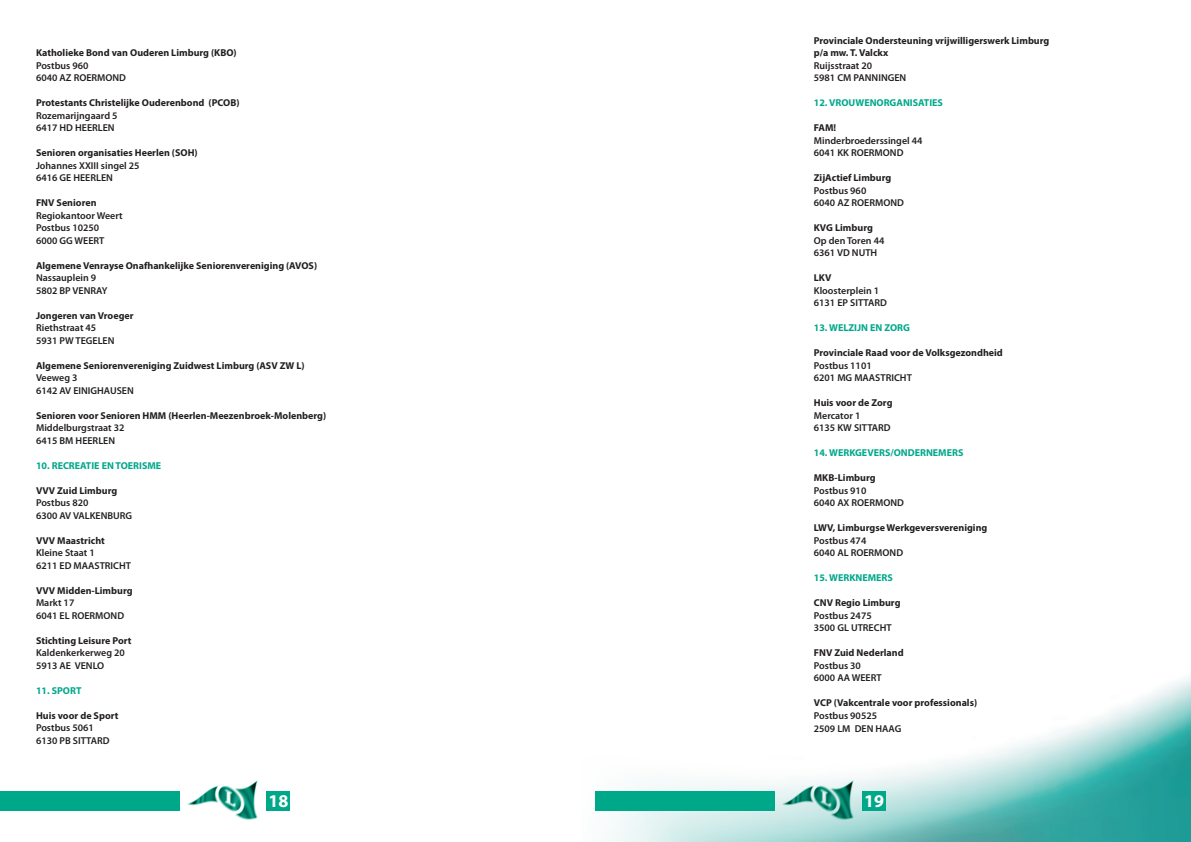
<style>
.page{position:relative;width:1191px;height:842px;background:#fff}
.page>*{position:absolute;margin:0;border:0;box-sizing:border-box;transform-origin:0 0}
.t1{font:700 18px "Myriad Pro";color:#fff}
.t2{font:600 10px "Myriad Pro";color:#231f20}
.t3{font:700 10px "Myriad Pro";color:#231f20}
.t4{font:700 10px "Myriad Pro";color:#00a88a}
</style>
<div class="page">
<img style="left:595px;top:676px;width:596px;height:166px">
<div style="left:0;top:791px;width:179px;height:19px;background:#00a88a"></div>
<div style="left:266px;top:791px;width:24px;height:19px;background:#00a88a"></div>
<img style="left:187px;top:780px;width:71px;height:40px">
<div style="left:595px;top:791px;width:179px;height:19px;background:#00a88a"></div>
<div style="left:862px;top:791px;width:23px;height:19px;background:#00a88a"></div>
<img style="left:781px;top:780px;width:76px;height:41px">
<p class="t3" style="left:36px;top:46px;width:202px">Katholieke Bond van Ouderen Limburg (KBO)</p>
<p class="t2" style="left:36px;top:60px;width:54px">Postbus 960</p>
<p class="t2" style="left:36px;top:72px;width:92px">6040 AZ ROERMOND</p>
<p class="t3" style="left:36px;top:96px;width:205px">Protestants Christelijke Ouderenbond (PCOB)</p>
<p class="t2" style="left:36px;top:110px;width:83px">Rozemarijngaard 5</p>
<p class="t2" style="left:36px;top:122px;width:80px">6417 HD HEERLEN</p>
<p class="t3" style="left:36px;top:146px;width:163px">Senioren organisaties Heerlen (SOH)</p>
<p class="t2" style="left:36px;top:160px;width:105px">Johannes XXIII singel 25</p>
<p class="t2" style="left:36px;top:172px;width:78px">6416 GE HEERLEN</p>
<p class="t3" style="left:36px;top:196px;width:62px">FNV Senioren</p>
<p class="t2" style="left:36px;top:210px;width:88px">Regiokantoor Weert</p>
<p class="t2" style="left:36px;top:222px;width:65px">Postbus 10250</p>
<p class="t2" style="left:36px;top:235px;width:70px">6000 GG WEERT</p>
<p class="t3" style="left:36px;top:259px;width:283px">Algemene Venrayse Onafhankelijke Seniorenvereniging (AVOS)</p>
<p class="t2" style="left:36px;top:272px;width:62px">Nassauplein 9</p>
<p class="t2" style="left:36px;top:285px;width:73px">5802 BP VENRAY</p>
<p class="t3" style="left:36px;top:309px;width:99px">Jongeren van Vroeger</p>
<p class="t2" style="left:36px;top:322px;width:62px">Riethstraat 45</p>
<p class="t2" style="left:36px;top:335px;width:80px">5931 PW TEGELEN</p>
<p class="t3" style="left:36px;top:359px;width:270px">Algemene Seniorenvereniging Zuidwest Limburg (ASV ZW L)</p>
<p class="t2" style="left:36px;top:372px;width:43px">Veeweg 3</p>
<p class="t2" style="left:36px;top:385px;width:99px">6142 AV EINIGHAUSEN</p>
<p class="t3" style="left:36px;top:409px;width:292px">Senioren voor Senioren HMM (Heerlen-Meezenbroek-Molenberg)</p>
<p class="t2" style="left:36px;top:422px;width:90px">Middelburgstraat 32</p>
<p class="t2" style="left:36px;top:435px;width:81px">6415 BM HEERLEN</p>
<p class="t4" style="left:36px;top:459px;width:127px">10. RECREATIE EN TOERISME</p>
<p class="t3" style="left:36px;top:484px;width:83px">VVV Zuid Limburg</p>
<p class="t2" style="left:36px;top:497px;width:54px">Postbus 820</p>
<p class="t2" style="left:36px;top:510px;width:98px">6300 AV VALKENBURG</p>
<p class="t3" style="left:36px;top:534px;width:70px">VVV Maastricht</p>
<p class="t2" style="left:36px;top:547px;width:60px">Kleine Staat 1</p>
<p class="t2" style="left:36px;top:560px;width:97px">6211 ED MAASTRICHT</p>
<p class="t3" style="left:36px;top:584px;width:98px">VVV Midden-Limburg</p>
<p class="t2" style="left:36px;top:597px;width:40px">Markt 17</p>
<p class="t2" style="left:36px;top:610px;width:90px">6041 EL ROERMOND</p>
<p class="t3" style="left:36px;top:634px;width:97px">Stichting Leisure Port</p>
<p class="t2" style="left:36px;top:647px;width:90px">Kaldenkerkerweg 20</p>
<p class="t2" style="left:36px;top:660px;width:70px">5913 AE VENLO</p>
<p class="t4" style="left:36px;top:684px;width:47px">11. SPORT</p>
<p class="t3" style="left:36px;top:709px;width:84px">Huis voor de Sport</p>
<p class="t2" style="left:36px;top:722px;width:59px">Postbus 5061</p>
<p class="t2" style="left:36px;top:735px;width:75px">6130 PB SITTARD</p>
<p class="t3" style="left:814px;top:34px;width:237px">Provinciale Ondersteuning vrijwilligerswerk Limburg</p>
<p class="t3" style="left:814px;top:46px;width:76px">p/a mw. T. Valckx</p>
<p class="t2" style="left:814px;top:60px;width:60px">Ruijsstraat 20</p>
<p class="t2" style="left:814px;top:72px;width:94px">5981 CM PANNINGEN</p>
<p class="t4" style="left:814px;top:96px;width:131px">12. VROUWENORGANISATIES</p>
<p class="t3" style="left:814px;top:121px;width:24px">FAM!</p>
<p class="t2" style="left:814px;top:135px;width:110px">Minderbroederssingel 44</p>
<p class="t2" style="left:814px;top:147px;width:91px">6041 KK ROERMOND</p>
<p class="t3" style="left:814px;top:171px;width:79px">ZijActief Limburg</p>
<p class="t2" style="left:814px;top:185px;width:54px">Postbus 960</p>
<p class="t2" style="left:814px;top:197px;width:92px">6040 AZ ROERMOND</p>
<p class="t3" style="left:814px;top:221px;width:61px">KVG Limburg</p>
<p class="t2" style="left:814px;top:235px;width:72px">Op den Toren 44</p>
<p class="t2" style="left:814px;top:247px;width:65px">6361 VD NUTH</p>
<p class="t3" style="left:814px;top:271px;width:19px">LKV</p>
<p class="t2" style="left:814px;top:285px;width:67px">Kloosterplein 1</p>
<p class="t2" style="left:814px;top:297px;width:75px">6131 EP SITTARD</p>
<p class="t4" style="left:814px;top:321px;width:98px">13. WELZIJN EN ZORG</p>
<p class="t3" style="left:814px;top:346px;width:190px">Provinciale Raad voor de Volksgezondheid</p>
<p class="t2" style="left:814px;top:360px;width:59px">Postbus 1101</p>
<p class="t2" style="left:814px;top:372px;width:100px">6201 MG MAASTRICHT</p>
<p class="t3" style="left:814px;top:396px;width:80px">Huis voor de Zorg</p>
<p class="t2" style="left:814px;top:410px;width:48px">Mercator 1</p>
<p class="t2" style="left:814px;top:422px;width:78px">6135 KW SITTARD</p>
<p class="t4" style="left:814px;top:446px;width:151px">14. WERKGEVERS/ONDERNEMERS</p>
<p class="t3" style="left:814px;top:471px;width:63px">MKB-Limburg</p>
<p class="t2" style="left:814px;top:485px;width:54px">Postbus 910</p>
<p class="t2" style="left:814px;top:497px;width:92px">6040 AX ROERMOND</p>
<p class="t3" style="left:814px;top:521px;width:175px">LWV, Limburgse Werkgeversvereniging</p>
<p class="t2" style="left:814px;top:535px;width:54px">Postbus 474</p>
<p class="t2" style="left:814px;top:547px;width:91px">6040 AL ROERMOND</p>
<p class="t4" style="left:814px;top:571px;width:81px">15. WERKNEMERS</p>
<p class="t3" style="left:814px;top:596px;width:88px">CNV Regio Limburg</p>
<p class="t2" style="left:814px;top:610px;width:59px">Postbus 2475</p>
<p class="t2" style="left:814px;top:622px;width:79px">3500 GL UTRECHT</p>
<p class="t3" style="left:814px;top:646px;width:91px">FNV Zuid Nederland</p>
<p class="t2" style="left:814px;top:660px;width:49px">Postbus 30</p>
<p class="t2" style="left:814px;top:672px;width:69px">6000 AA WEERT</p>
<p class="t3" style="left:814px;top:696px;width:165px">VCP (Vakcentrale voor professionals)</p>
<p class="t2" style="left:814px;top:710px;width:65px">Postbus 90525</p>
<p class="t2" style="left:814px;top:723px;width:89px">2509 LM DEN HAAG</p>
<p class="t1" style="left:268px;top:789px;width:21px">18</p>
<p class="t1" style="left:864px;top:789px;width:21px">19</p>
</div>
